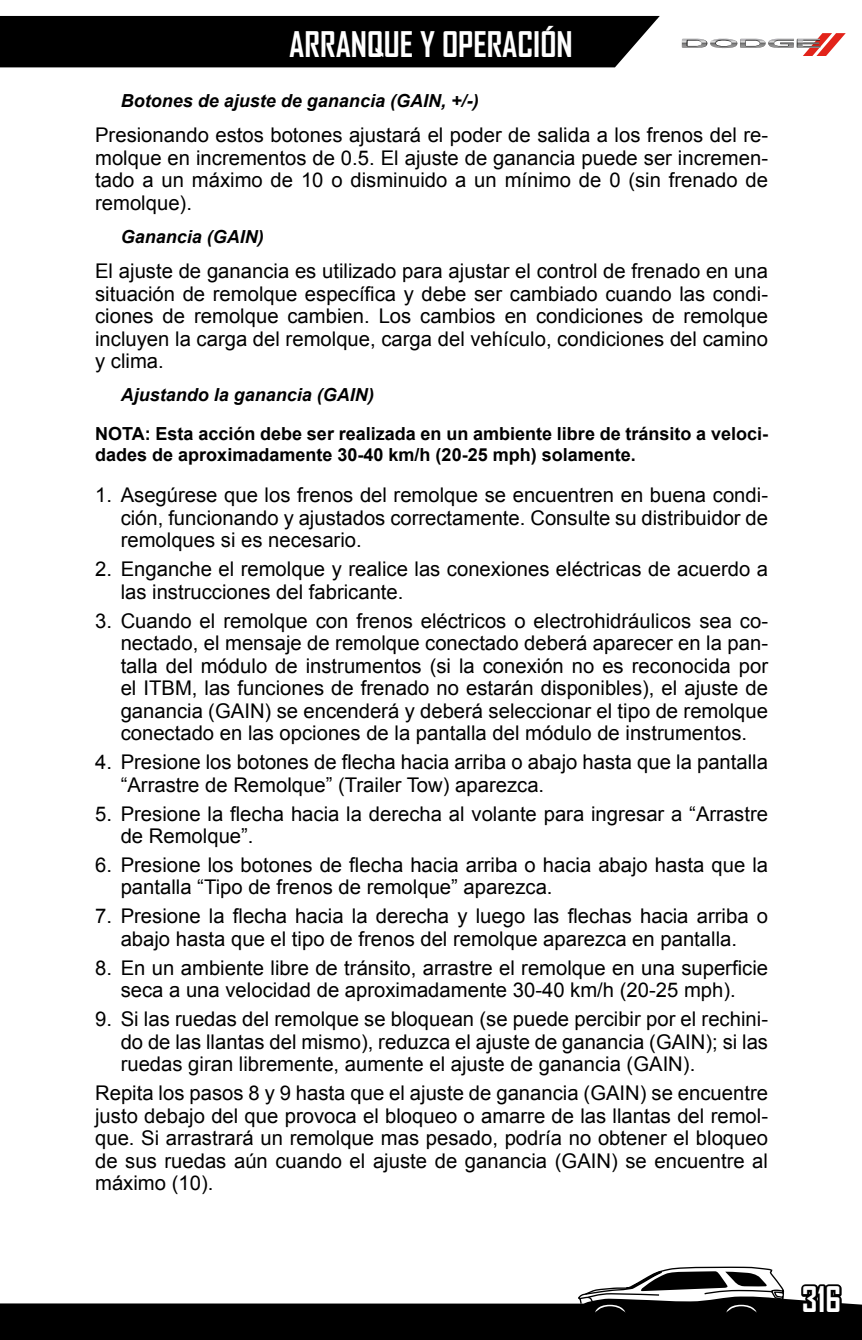
<style>
.page{position:relative;width:862px;height:1340px;background:#fff}
.page>*{position:absolute;margin:0;border:0;box-sizing:border-box;transform-origin:0 0}
.t1{font:700 33.75px "Agency FB";color:#fff}
.t2{font:700 33.75px "Agency FB";color:#fff}
._5_Números{font:20.25px/22.5px "Arial";color:#000}
._4_Normal{font:20.25px/22.5px "Arial";color:#000;text-align:justify}
._6_NOTA{font:700 18px/20.2px "Arial";color:#000}
._3a_Negritas{font:italic 700 18px "Arial";color:#000}
</style>
<div class="page">
<div style="left:0;top:15px;width:660px;height:53px;background:#000"></div>
<svg style="left:0;top:1266px;width:861px;height:73px"></svg>
<svg style="left:802px;top:33px;width:43px;height:23px"></svg>
<img style="left:681px;top:39px;width:138px;height:9px">
<h1 class="t1" style="left:289px;top:23px;width:284px">ARRANQUE Y OPERACIÓN</h1>
<p class="_3a_Negritas" style="left:121px;top:89px;width:359px">Botones de ajuste de ganancia (GAIN, +/-)</p>
<p class="_4_Normal" style="left:95px;top:124px;width:674px">Presionando estos botones ajustará el poder de salida a los frenos del re&shy;molque en incrementos de 0.5. El ajuste de ganancia puede ser incremen&shy;tado a un máximo de 10 o disminuido a un mínimo de 0 (sin frenado de remolque).</p>
<p class="_3a_Negritas" style="left:121px;top:224px;width:145px">Ganancia (GAIN)</p>
<p class="_4_Normal" style="left:95px;top:260px;width:674px">El ajuste de ganancia es utilizado para ajustar el control de frenado en una situación de remolque específica y debe ser cambiado cuando las condi&shy;ciones de remolque cambien. Los cambios en condiciones de remolque incluyen la carga del remolque, carga del vehículo, condiciones del camino y clima.</p>
<p class="_3a_Negritas" style="left:121px;top:383px;width:255px">Ajustando la ganancia (GAIN)</p>
<p class="_6_NOTA" style="left:95px;top:424px;width:674px">NOTA: Esta acción debe ser realizada en un ambiente libre de tránsito a veloci&shy;dades de aproximadamente 30-40 km/h (20-25 mph) solamente.</p>
<p class="_5_Números" style="left:121px;top:484px;width:648px;text-align:justify;text-indent:-26px">1. Asegúrese que los frenos del remolque se encuentren en buena condi&shy;ción, funcionando y ajustados correctamente. Consulte su distribuidor de remolques si es necesario.</p>
<p class="_5_Números" style="left:121px;top:558px;width:648px;text-indent:-26px">2. Enganche el remolque y realice las conexiones eléctricas de acuerdo a las instrucciones del fabricante.</p>
<p class="_5_Números" style="left:121px;top:609px;width:648px;text-align:justify;text-indent:-26px">3. Cuando el remolque con frenos eléctricos o electrohidráulicos sea co&shy;nectado, el mensaje de remolque conectado deberá aparecer en la pan&shy;talla del módulo de instrumentos (si la conexión no es reconocida por el ITBM, las funciones de frenado no estarán disponibles), el ajuste de ganancia (GAIN) se encenderá y deberá seleccionar el tipo de remolque conectado en las opciones de la pantalla del módulo de instrumentos.</p>
<p class="_5_Números" style="left:121px;top:751px;width:648px;text-indent:-26px">4. Presione los botones de flecha hacia arriba o abajo hasta que la pantalla “Arrastre de Remolque” (Trailer Tow) aparezca.</p>
<p class="_5_Números" style="left:121px;top:802px;width:648px;text-indent:-26px">5. Presione la flecha hacia la derecha al volante para ingresar a “Arrastre de Remolque”.</p>
<p class="_5_Números" style="left:121px;top:853px;width:648px;text-indent:-26px">6. Presione los botones de flecha hacia arriba o hacia abajo hasta que la pantalla “Tipo de frenos de remolque” aparezca.</p>
<p class="_5_Números" style="left:95px;top:905px;width:674px;text-align:center">7. Presione la flecha hacia la derecha y luego las flechas hacia arriba o abajo hasta que el tipo de frenos del remolque aparezca en pantalla.</p>
<p class="_5_Números" style="left:95px;top:956px;width:674px;text-align:center">8. En un ambiente libre de tránsito, arrastre el remolque en una superficie seca a una velocidad de aproximadamente 30-40 km/h (20-25 mph).</p>
<p class="_5_Números" style="left:121px;top:1008px;width:648px;text-align:justify;text-indent:-26px">9. Si las ruedas del remolque se bloquean (se puede percibir por el rechini&shy;do de las llantas del mismo), reduzca el ajuste de ganancia (GAIN); si las ruedas giran libremente, aumente el ajuste de ganancia (GAIN).</p>
<p class="_4_Normal" style="left:95px;top:1081px;width:674px">Repita los pasos 8 y 9 hasta que el ajuste de ganancia (GAIN) se encuentre justo debajo del que provoca el bloqueo o amarre de las llantas del remol&shy;que. Si arrastrará un remolque mas pesado, podría no obtener el bloqueo de sus ruedas aún cuando el ajuste de ganancia (GAIN) se encuentre al máximo (10).</p>
<h1 class="t2" style="left:801px;top:1278px;width:41px">316</h1>
</div>
